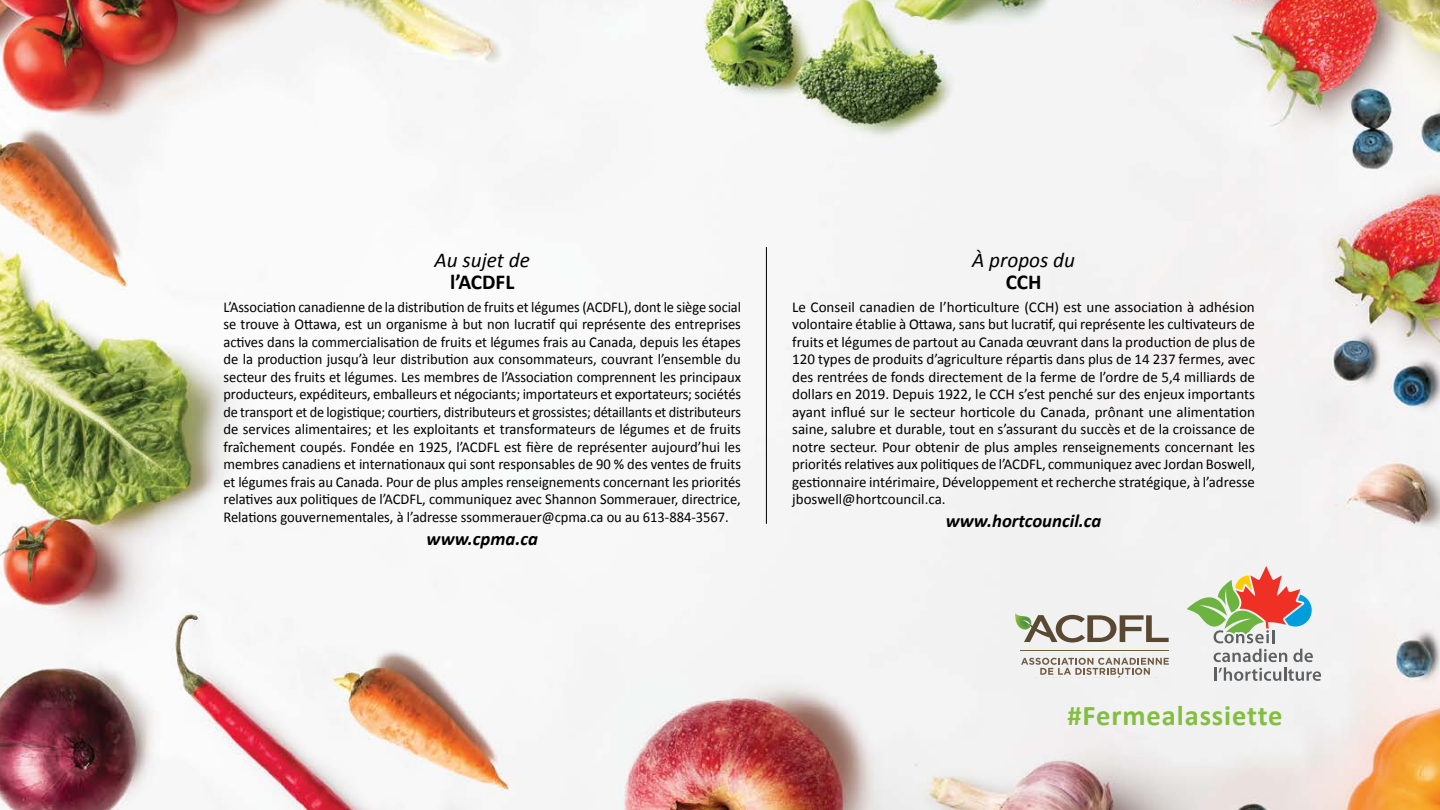
<style>
.page{position:relative;width:1440px;height:810px;background:#fff}
.page>*{position:absolute;margin:0;border:0;box-sizing:border-box;transform-origin:0 0}
.t1{font:700 28.5px "Calibri";letter-spacing:.03em;color:#84be41}
.t2{font:italic 21.25px "Calibri";color:#000}
.t3{font:700 21.25px "Calibri";color:#000}
.t4{font:italic 700 18.75px "Calibri";color:#000}
.t5{font:15px/17.5px "Calibri";letter-spacing:-.005em;color:#000;text-align:justify;scale:.96 1}
.t6{font:15px/17.5px "Calibri";letter-spacing:-.005em;color:#000;text-align:justify}
</style>
<div class="page">
<img style="left:0;top:0;width:1440px;height:810px">
<hr style="left:766px;top:247px;width:1px;height:277px;background:#000">
<svg style="left:1214px;top:649px;width:107px;height:32px"></svg>
<svg style="left:1187px;top:566px;width:125px;height:77px"></svg>
<svg style="left:1014px;top:613px;width:155px;height:30px"></svg>
<svg style="left:1021px;top:658px;width:148px;height:20px"></svg>
<hr style="left:1020px;top:650px;width:149px;height:1px;background:#715b41">
<h2 class="t2" style="left:435px;top:246px;width:97px">Au sujet de</h2>
<h2 class="t3" style="left:450px;top:268px;width:66px">l’ACDFL</h2>
<p class="t5" style="left:224px;top:298px;width:541px">L’Association canadienne de la distribution de fruits et légumes (ACDFL), dont le siège social se trouve à Ottawa, est un organisme à but non lucratif qui représente des entreprises actives dans la commercialisation de fruits et légumes frais au Canada, depuis les étapes de la production jusqu’à leur distribution aux consommateurs, couvrant l’ensemble du secteur des fruits et légumes. Les membres de l’Association comprennent les principaux producteurs, expéditeurs, emballeurs et négociants; importateurs et exportateurs; sociétés de transport et de logistique; courtiers, distributeurs et grossistes; détaillants et distributeurs de services alimentaires; et les exploitants et transformateurs de légumes et de fruits fraîchement coupés. Fondée en 1925, l’ACDFL est fière de représenter aujourd’hui les membres canadiens et internationaux qui sont responsables de 90 % des ventes de fruits et légumes frais au Canada. Pour de plus amples renseignements concernant les priorités relatives aux politiques de l’ACDFL, communiquez avec Shannon Sommerauer, directrice, Relations gouvernementales, à l’adresse ssommerauer@cpma.ca ou au 613-884-3567.</p>
<p class="t4" style="left:427px;top:527px;width:113px">www.cpma.ca</p>
<h2 class="t2" style="left:972px;top:246px;width:104px">À propos du</h2>
<h2 class="t3" style="left:1006px;top:268px;width:37px">CCH</h2>
<p class="t6" style="left:792px;top:298px;width:464px">Le Conseil canadien de l’horticulture (CCH) est une association à adhésion volontaire établie à Ottawa, sans but lucratif, qui représente les cultivateurs de fruits et légumes de partout au Canada œuvrant dans la production de plus de 120 types de produits d’agriculture répartis dans plus de 14 237 fermes, avec des rentrées de fonds directement de la ferme de l’ordre de 5,4 milliards de dollars en 2019. Depuis 1922, le CCH s’est penché sur des enjeux importants ayant influé sur le secteur horticole du Canada, prônant une alimentation saine, salubre et durable, tout en s’assurant du succès et de la croissance de notre secteur. Pour obtenir de plus amples renseignements concernant les priorités relatives aux politiques de l’ACDFL, communiquez avec Jordan Boswell, gestionnaire intérimaire, Développement et recherche stratégique, à l’adresse jboswell@hortcouncil.ca.</p>
<p class="t4" style="left:946px;top:509px;width:157px">www.hortcouncil.ca</p>
<h1 class="t1" style="left:1067px;top:698px;width:217px">#Fermealassiette</h1>
</div>
